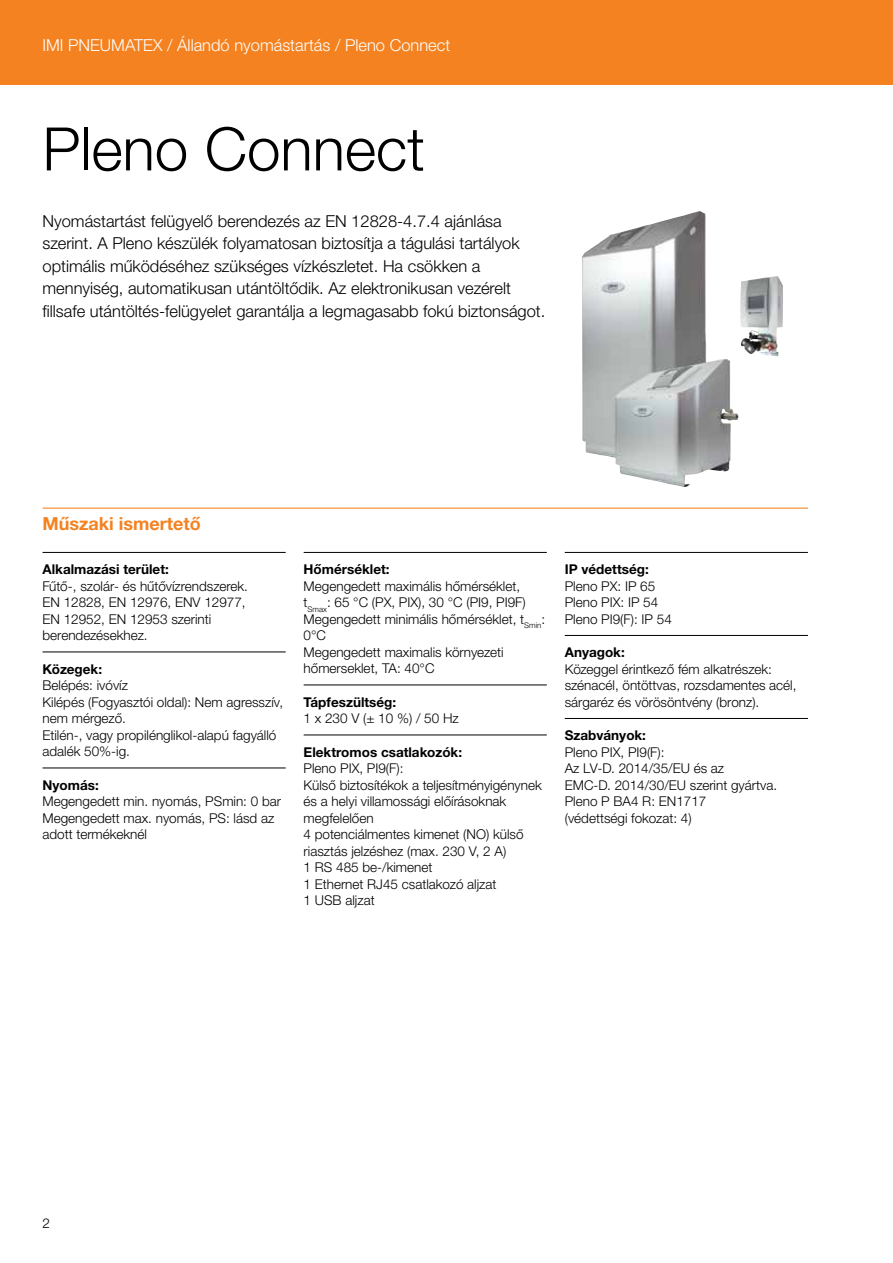
<style>
.page{position:relative;width:893px;height:1263px;background:#fff}
.page>*{position:absolute;margin:0;border:0;box-sizing:border-box;transform-origin:0 0}
.t1{font:300 60px "Helvetica Neue LTW1 G";color:#000}
.t2{font:700 18px "Helvetica Neue LTW1 G";color:#f58220}
.t3{font:300 16.5px/22.5px "Helvetica Neue LTW1 G";color:#000}
.t4{font:300 16.5px "Helvetica Neue LTW1 G";color:#fff}
.t5{font:300 13.5px/16.5px "Helvetica Neue LTW1 G";color:#000}
.t6{font:700 13.5px "Helvetica Neue LTW1 G";color:#000}
</style>
<div class="page">
<div style="left:0;top:0;width:893px;height:85px;background:#f58220"></div>
<hr style="left:43px;top:508px;width:765px;height:1px;background:#f58220">
<hr style="left:43px;top:552px;width:243px;height:1px;background:#000">
<hr style="left:43px;top:651px;width:243px;height:1px;background:#000">
<hr style="left:43px;top:767px;width:243px;height:1px;background:#000">
<hr style="left:304px;top:552px;width:243px;height:1px;background:#000">
<hr style="left:304px;top:684px;width:243px;height:1px;background:#000">
<hr style="left:304px;top:734px;width:243px;height:1px;background:#000">
<hr style="left:565px;top:552px;width:243px;height:1px;background:#000">
<hr style="left:565px;top:635px;width:243px;height:1px;background:#000">
<hr style="left:565px;top:718px;width:243px;height:1px;background:#000">
<img style="left:582px;top:211px;width:193px;height:276px">
<p class="t4" style="left:43px;top:35px;width:409px">IMI PNEUMATEX / Állandó nyomástartás / Pleno Connect</p>
<h1 class="t1" style="left:43px;top:112px;width:384px">Pleno Connect</h1>
<p class="t3" style="left:43px;top:210px;width:504px">Nyomástartást felügyelő berendezés az EN 12828-4.7.4 ajánlása szerint. A Pleno készülék folyamatosan biztosítja a tágulási tartályok optimális működéséhez szükséges vízkészletet. Ha csökken a mennyiség, automatikusan utántöltődik. Az elektronikusan vezérelt fillsafe utántöltés-felügyelet garantálja a legmagasabb fokú biztonságot.</p>
<h2 class="t2" style="left:43px;top:512px;width:160px">Műszaki ismertető</h2>
<p class="t6" style="left:43px;top:561px;width:128px">Alkalmazási terület:</p>
<p class="t5" style="left:43px;top:577px;width:207px">Fűtő-, szolár- és hűtővízrendszerek.<br>EN 12828, EN 12976, ENV 12977,<br>EN 12952, EN 12953 szerinti berendezésekhez.</p>
<p class="t6" style="left:43px;top:660px;width:61px">Közegek:</p>
<p class="t5" style="left:43px;top:677px;width:242px">Belépés: ivóvíz<br>Kilépés (Fogyasztói oldal): Nem agresszív, nem mérgező.<br>Etilén-, vagy propilénglikol-alapú fagyálló adalék 50%-ig.</p>
<p class="t6" style="left:43px;top:776px;width:58px">Nyomás:</p>
<p class="t5" style="left:43px;top:793px;width:240px">Megengedett min. nyomás, PSmin: 0 bar<br>Megengedett max. nyomás, PS: lásd az adott termékeknél</p>
<p class="t6" style="left:304px;top:561px;width:87px">Hőmérséklet:</p>
<p class="t5" style="left:304px;top:577px;width:243px">Megengedett maximális hőmérséklet, t<sub>Smax</sub>: 65 °C (PX, PIX), 30 °C (PI9, PI9F)<br>Megengedett minimális hőmérséklet, t<sub>Smin</sub>:<br>0°C<br>Megengedett maximalis környezeti hőmerseklet, TA: 40°C</p>
<p class="t6" style="left:304px;top:693px;width:94px">Tápfeszültség:</p>
<p class="t5" style="left:304px;top:710px;width:157px">1 x 230 V (± 10 %) / 50 Hz</p>
<p class="t6" style="left:304px;top:743px;width:160px">Elektromos csatlakozók:</p>
<p class="t5" style="left:304px;top:760px;width:240px">Pleno PIX, PI9(F):<br>Külső biztosítékok a teljesítményigénynek és a helyi villamossági előírásoknak megfelelően<br>4 potenciálmentes kimenet (NO) külső riasztás jelzéshez (max. 230 V, 2 A)<br>1 RS 485 be-/kimenet<br>1 Ethernet RJ45 csatlakozó aljzat<br>1 USB aljzat</p>
<p class="t6" style="left:565px;top:561px;width:86px">IP védettség:</p>
<p class="t5" style="left:565px;top:577px;width:109px">Pleno PX: IP 65<br>Pleno PIX: IP 54<br>Pleno PI9(F): IP 54</p>
<p class="t6" style="left:565px;top:644px;width:62px">Anyagok:</p>
<p class="t5" style="left:565px;top:660px;width:233px">Közeggel érintkező fém alkatrészek: szénacél, öntöttvas, rozsdamentes acél, sárgaréz és vörösöntvény (bronz).</p>
<p class="t6" style="left:565px;top:727px;width:83px">Szabványok:</p>
<p class="t5" style="left:565px;top:743px;width:214px">Pleno PIX, PI9(F):<br>Az LV-D. 2014/35/EU és az<br>EMC-D. 2014/30/EU szerint gyártva.<br>Pleno P BA4 R: EN1717<br>(védettségi fokozat: 4)</p>
<p class="t5" style="left:43px;top:1215px;width:9px">2</p>
</div>
